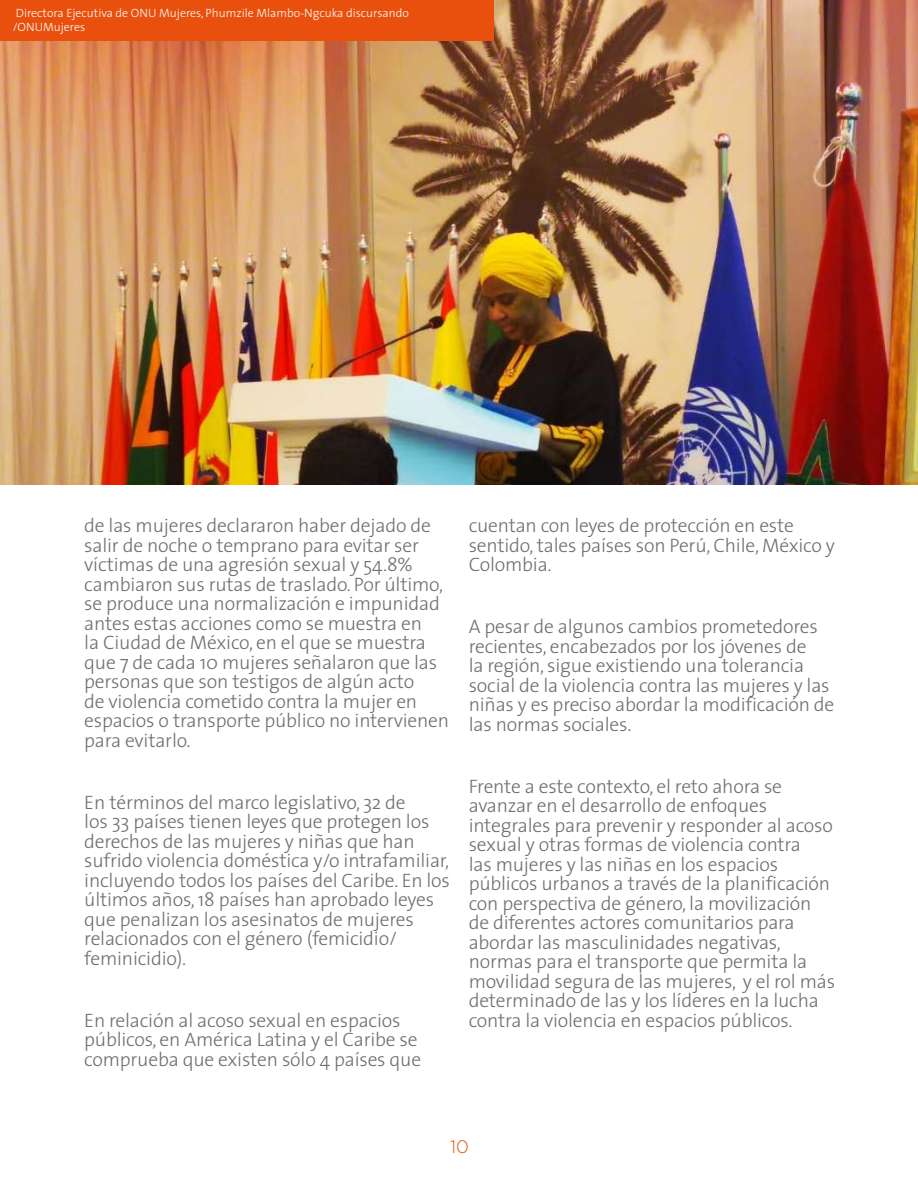
<style>
.page{position:relative;width:918px;height:1188px;background:#fff}
.page>*{position:absolute;margin:0;border:0;box-sizing:border-box;transform-origin:0 0}
.BODY_TEXT__ITALIC_OR{font:300 19.5px/19.5px "The Sans";letter-spacing:-.01em;color:#706f6f}
.t1{font:300 18px "Gotham";color:#e9500e}
.t2{font:300 12px "The Sans";color:#fff}
</style>
<div class="page">
<img style="left:0;top:0;width:918px;height:485px">
<div style="left:1px;top:0;width:493px;height:40px;background:#e9500e"></div>
<p class="t2" style="left:16px;top:4px;width:395px">Directora Ejecutiva de ONU Mujeres, Phumzile Mlambo-Ngcuka discursando</p>
<p class="t2" style="left:13px;top:17px;width:74px">/ONUMujeres</p>
<p class="BODY_TEXT__ITALIC_OR" style="left:84px;top:515px;width:366px">de las mujeres declararon haber dejado de salir de noche o temprano para evitar ser víctimas de una agresión sexual y 54.8% cambiaron sus rutas de traslado. Por último, se produce una normalización e impunidad antes estas acciones como se muestra en<br>la Ciudad de México, en el que se muestra que 7 de cada 10 mujeres señalaron que las personas que son testigos de algún acto<br>de violencia cometido contra la mujer en espacios o transporte público no intervienen para evitarlo.</p>
<p class="BODY_TEXT__ITALIC_OR" style="left:84px;top:792px;width:367px">En términos del marco legislativo, 32 de<br>los 33 países tienen leyes que protegen los derechos de las mujeres y niñas que han sufrido violencia doméstica y/o intrafamiliar, incluyendo todos los países del Caribe. En los últimos años, 18 países han aprobado leyes que penalizan los asesinatos de mujeres relacionados con el género (femicidio/ feminicidio).</p>
<p class="BODY_TEXT__ITALIC_OR" style="left:84px;top:1010px;width:338px">En relación al acoso sexual en espacios públicos, en América Latina y el Caribe se comprueba que existen sólo 4 países que</p>
<p class="BODY_TEXT__ITALIC_OR" style="left:469px;top:515px;width:368px">cuentan con leyes de protección en este sentido, tales países son Perú, Chile, México y<br>Colombia.</p>
<p class="BODY_TEXT__ITALIC_OR" style="left:469px;top:616px;width:367px">A pesar de algunos cambios prometedores recientes, encabezados por los jóvenes de<br>la región, sigue existiendo una tolerancia social de la violencia contra las mujeres y las niñas y es preciso abordar la modificación de las normas sociales.</p>
<p class="BODY_TEXT__ITALIC_OR" style="left:469px;top:776px;width:368px">Frente a este contexto, el reto ahora se avanzar en el desarrollo de enfoques integrales para prevenir y responder al acoso sexual y otras formas de violencia contra<br>las mujeres y las niñas en los espacios públicos urbanos a través de la planificación con perspectiva de género, la movilización de diferentes actores comunitarios para abordar las masculinidades negativas, normas para el transporte que permita la movilidad segura de las mujeres, y el rol más determinado de las y los líderes en la lucha contra la violencia en espacios públicos.</p>
<p class="t1" style="left:450px;top:1137px;width:20px">10</p>
</div>
